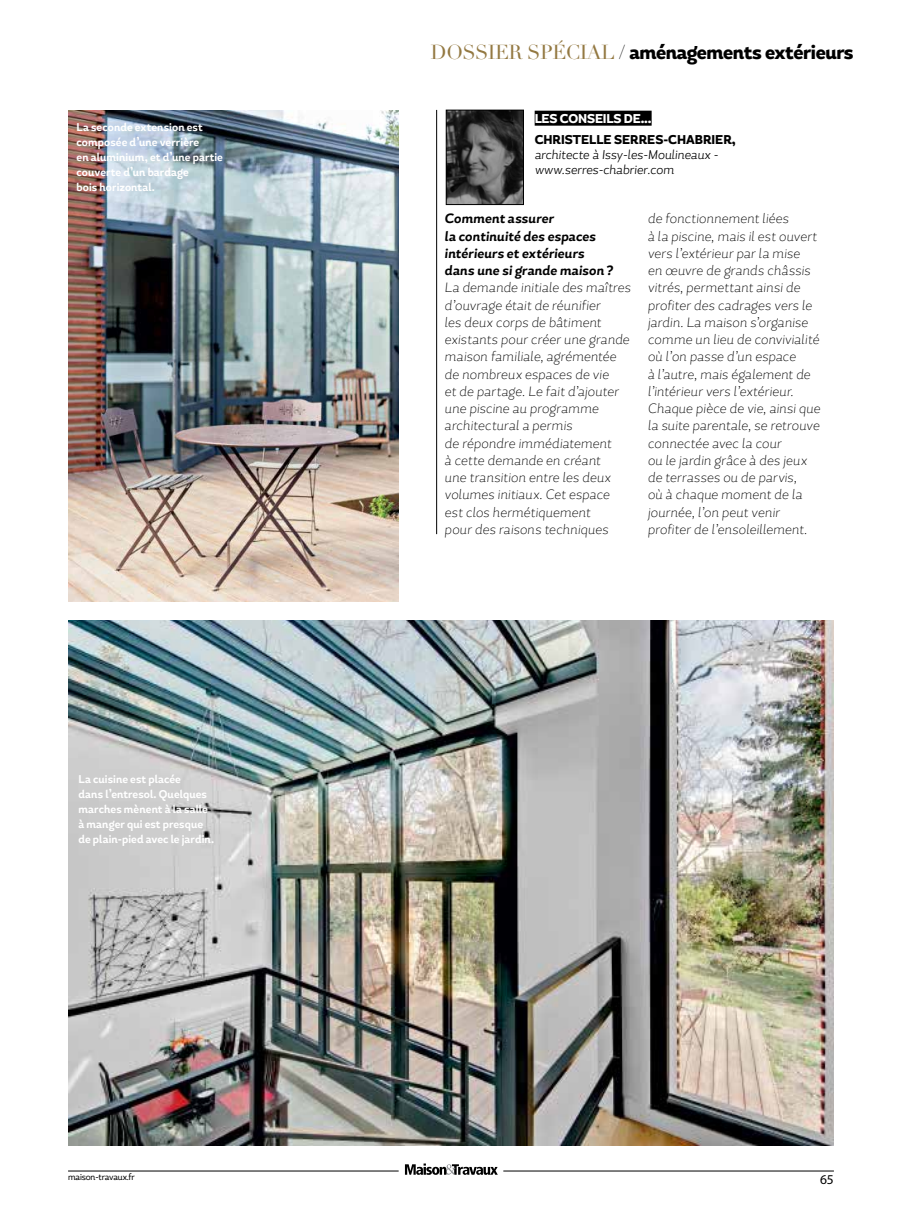
<style>
.page{position:relative;width:902px;height:1212px;background:#fff}
.page>*{position:absolute;margin:0;border:0;box-sizing:border-box;transform-origin:0 0}
.t1{font:800 19.95px "Magallanes Cond";letter-spacing:-.02em;color:#000}
.t2{font:italic 200 13.5px/17.2px "Magallanes Cond";letter-spacing:.01em;color:#000}
.t3{font:italic 700 13.5px/17.2px "Magallanes Cond";letter-spacing:.01em;color:#000}
.t4{font:13.5px "Myriad Pro";color:#000}
.t5{font:italic 300 12.75px/15px "Magallanes Cond";color:#000}
.t6{font:800 12.75px "Magallanes Cond";color:#000}
.t7{font:800 12.75px "Magallanes Cond";letter-spacing:-.01em;color:#fff}
.t8{font:700 11.25px/15px "Magallanes Cond";letter-spacing:.01em;color:#fff}
.t9{font:9px "Magallanes Cond";letter-spacing:-.02em;color:#000}
.s1{font-family:"Didot LH Roman Os F";font-weight:400;color:#937841}
.s2{font-family:"Didot LH Roman Os F";font-weight:400}
</style>
<div class="page">
<hr style="left:503px;top:1171px;width:330px;height:1px;background:#000">
<hr style="left:68px;top:1171px;width:330px;height:1px;background:#000">
<svg style="left:405px;top:1163px;width:92px;height:12px"></svg>
<hr style="left:436px;top:110px;width:1px;height:424px;background:#000">
<img style="left:448px;top:112px;width:73px;height:91px">
<div style="left:446px;top:110px;width:77px;height:95px;border:1px solid #000"></div>
<div style="left:534px;top:111px;width:117px;height:15px;background:#000"></div>
<img style="left:68px;top:620px;width:765px;height:525px">
<img style="left:68px;top:110px;width:331px;height:491px">
<p class="t8" style="left:77px;top:120px;width:148px">La seconde extension est composée d’une verrière<br>en aluminium, et d’une partie couverte d’un bardage<br>bois horizontal.</p>
<p class="t8" style="left:78px;top:772px;width:137px">La cuisine est placée<br>dans l’entresol. Quelques marches mènent à la salle à manger qui est presque de plain-pied avec le jardin.</p>
<h1 class="t1" style="left:430px;top:39px;width:424px"><span class="s1">DOSSIER SPÉCIAL</span> <span class="s2">/</span> AMÉNAGEMENTS EXTÉRIEURS</h1>
<p class="t7" style="left:534px;top:110px;width:118px">LES CONSEILS DE...</p>
<p class="t6" style="left:534px;top:131px;width:55px">CHRISTELLE</p>
<p class="t6" style="left:614px;top:131px;width:123px">SE RRES-CHABRIER,</p>
<p class="t5" style="left:534px;top:147px;width:185px">architecte à Issy-les-Moulineaux - www.serres-chabrier.com</p>
<p class="t3" style="left:444px;top:210px;width:170px">Comment assurer<br>la continuité des espaces intérieurs et extérieurs dans une si grande maison?</p>
<p class="t2" style="left:444px;top:279px;width:188px">La demande initiale des maîtres d’ouvrage était de réunifier<br>les deux corps de bâtiment existants pour créer une grande maison familiale, agrémentée de nombreux espaces de vie<br>et de partage. Le fait d’ajouter une piscine au programme architectural a permis<br>de répondre immédiatement<br>à cette demande en créant<br>une transition entre les deux volumes initiaux. Cet espace est clos hermétiquement<br>pour des raisons techniques</p>
<p class="t2" style="left:647px;top:210px;width:174px">de fonctionnement liées<br>à la piscine, mais il est ouvert vers l’extérieur par la mise<br>en œuvre de grands châssis vitrés, permettant ainsi de profiter des cadrages vers le jardin. La maison s’organise comme un lieu de convivialité où l’on passe d’un espace<br>à l’autre, mais également de l’intérieur vers l’extérieur.<br>Chaque pièce de vie, ainsi que la suite parentale, se retrouve connectée avec la cour<br>ou le jardin grâce à des jeux de terrasses ou de parvis,<br>où à chaque moment de la journée, l’on peut venir profiter de l’ensoleillement.</p>
<p class="t9" style="left:68px;top:1172px;width:68px">maison-travaux.fr</p>
<p class="t4" style="left:820px;top:1171px;width:15px">65</p>
</div>
